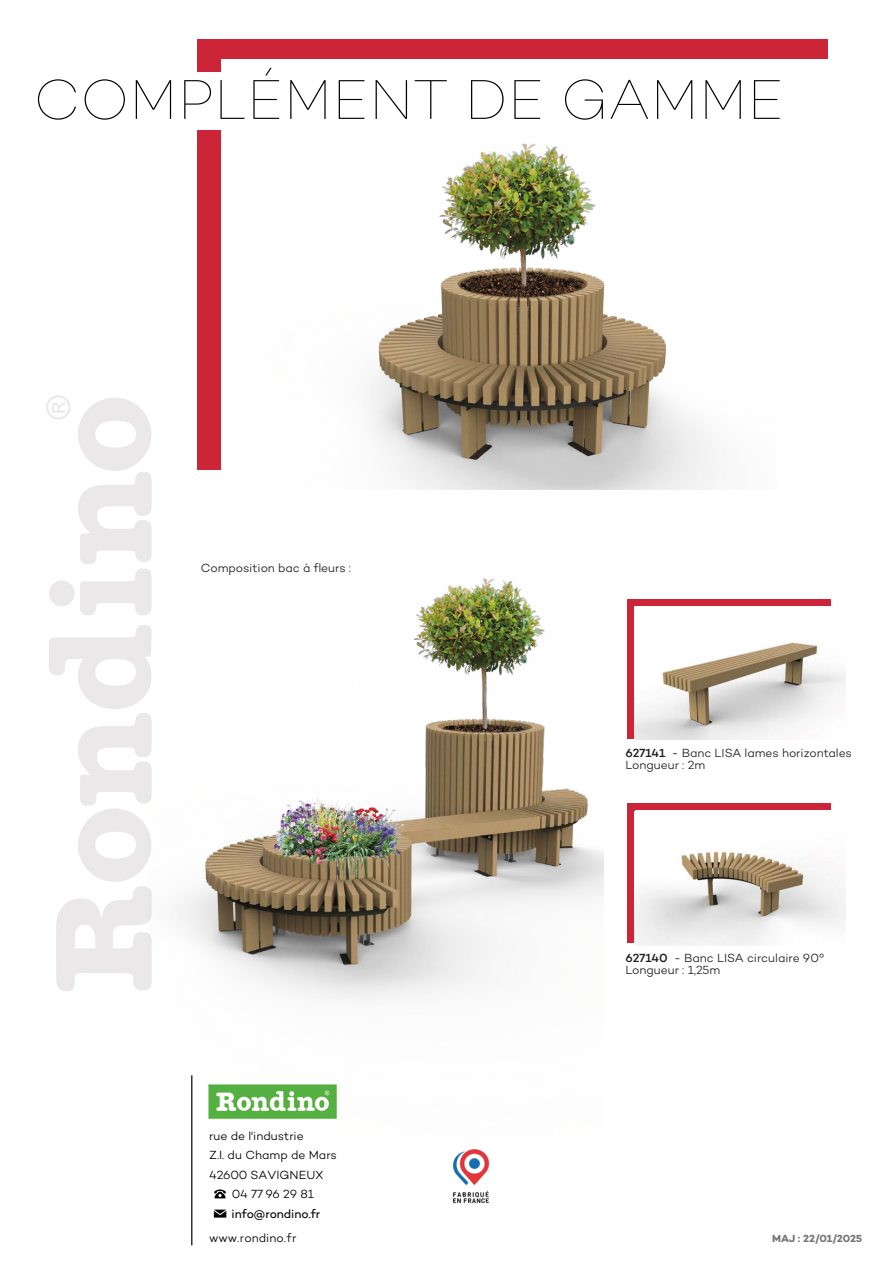
<style>
.page{position:relative;width:893px;height:1263px;background:#fff}
.page>*{position:absolute;margin:0;border:0;box-sizing:border-box;transform-origin:0 0}
.t1{font:100 57px "Campton";color:#000101}
.t2{font:300 12px/12px "Campton";color:#1f1f1d}
.t3{font:300 12px "Campton";color:#000101}
.t4{font:300 12px "Campton";letter-spacing:-.01em;color:#1e1e1c}
.t5{font:12px "Campton";color:#000101}
.t6{font:700 10.5px "Campton";letter-spacing:-.025em;color:#777779}
.s1{font-weight:500}
</style>
<div class="page">
<img style="left:151px;top:529px;width:453px;height:604px">
<div style="left:197px;top:39px;width:631px;height:430px;background:#cc2537"></div>
<svg style="left:46px;top:395px;width:105px;height:220px"></svg>
<svg style="left:49px;top:625px;width:103px;height:366px"></svg>
<hr style="left:191px;top:1075px;width:1px;height:170px;background:#000">
<img style="left:201px;top:1076px;width:144px;height:50px">
<svg style="left:214px;top:1189px;width:12px;height:9px"></svg>
<svg style="left:214px;top:1209px;width:12px;height:8px"></svg>
<img style="left:452px;top:1149px;width:38px;height:55px">
<div style="left:221px;top:59px;width:640px;height:450px;background:#fff"></div>
<div style="left:38px;top:72px;width:790px;height:58px;background:#fff"></div>
<div style="left:627px;top:599px;width:204px;height:139px;background:#cc2537"></div>
<img style="left:635px;top:607px;width:210px;height:133px">
<svg style="left:627px;top:804px;width:204px;height:139px;background:#d24151"></svg>
<img style="left:635px;top:811px;width:210px;height:135px">
<img style="left:370px;top:143px;width:347px;height:347px">
<h1 class="t1" style="left:34px;top:65px;width:752px">COMPLÉMENT DE GAMME</h1>
<p class="t4" style="left:201px;top:560px;width:152px">Composition bac à fleurs :</p>
<p class="t2" style="left:625px;top:747px;width:228px"><span class="s1">627141</span> - Banc LISA lames horizontales<br>Longueur : 2m</p>
<p class="t2" style="left:625px;top:951px;width:201px"><span class="s1">627140</span> - Banc LISA circulaire 90°<br>Longueur : 1,25m</p>
<p class="t3" style="left:209px;top:1128px;width:96px">rue de l'industrie</p>
<p class="t3" style="left:209px;top:1148px;width:129px">Z.I. du Champ de Mars</p>
<p class="t3" style="left:209px;top:1167px;width:116px">42600 SAVIGNEUX</p>
<p class="t3" style="left:232px;top:1187px;width:84px">04 77 96 29 81</p>
<p class="t5" style="left:232px;top:1206px;width:90px">info@rondino.fr</p>
<p class="t3" style="left:209px;top:1230px;width:89px">www.rondino.fr</p>
<p class="t6" style="left:772px;top:1232px;width:92px">MAJ : 22/01/2025</p>
</div>
